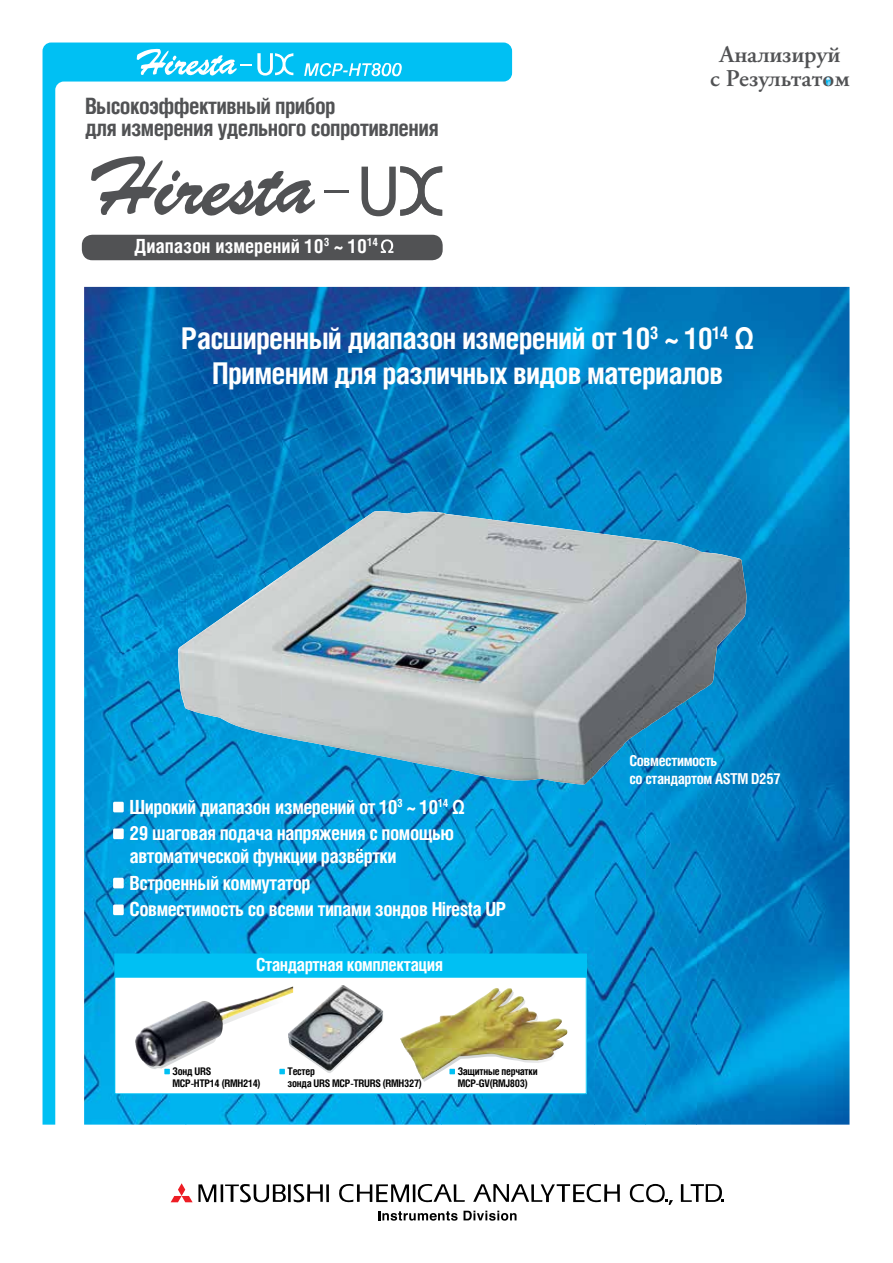
<style>
.page{position:relative;width:893px;height:1263px;background:#fff}
.page>*{position:absolute;margin:0;border:0;box-sizing:border-box;transform-origin:0 0}
.t1{font:700 30px/34.5px "Helios Cond";letter-spacing:-.025em;color:#fff;text-align:center}
.t2{font:700 24px/24px "APC Garamond C";color:#515254;text-align:center}
.t3{font:700 22.5px/22.5px "Helios Cond";letter-spacing:-.025em;color:#515254}
.t4{font:700 19.5px/26.7px "Helios Cond";letter-spacing:-.025em;color:#fff}
.t5{font:700 19.5px "Helios Cond";color:#fff}
.t6{font:700 18px "Helios Cond";letter-spacing:-.025em;color:#fff}
.t7{font:700 15px/18px "Helios Cond";letter-spacing:-.025em;color:#fff}
.t8{font:700 10.5px/12px "Helios Cond";letter-spacing:-.025em;color:#000}
.s1{font-family:"Arial Narrow"}
</style>
<div class="page">
<svg style="left:43px;top:43px;width:469px;height:1081px"></svg>
<img style="left:84px;top:287px;width:765px;height:261px">
<img style="left:84px;top:548px;width:197px;height:105px">
<div style="left:746px;top:548px;width:103px;height:52px;background:#0076b9"></div>
<img style="left:697px;top:600px;width:152px;height:524px">
<img style="left:84px;top:653px;width:102px;height:471px">
<img style="left:646px;top:729px;width:51px;height:395px">
<img style="left:186px;top:723px;width:255px;height:401px">
<img style="left:595px;top:729px;width:51px;height:395px">
<img style="left:441px;top:785px;width:154px;height:339px">
<svg style="left:91px;top:155px;width:224px;height:61px"></svg>
<svg style="left:361px;top:166px;width:81px;height:50px"></svg>
<hr style="left:324px;top:190px;width:25px;height:3px;background:#515254">
<svg style="left:304px;top:63px;width:98px;height:13px"></svg>
<svg style="left:137px;top:49px;width:156px;height:27px"></svg>
<svg style="left:378px;top:1211px;width:80px;height:10px"></svg>
<svg style="left:464px;top:1211px;width:52px;height:10px"></svg>
<svg style="left:681px;top:1184px;width:43px;height:18px"></svg>
<svg style="left:630px;top:1184px;width:43px;height:21px"></svg>
<hr style="left:288px;top:1184px;width:3px;height:18px;background:#000">
<hr style="left:326px;top:1184px;width:3px;height:18px;background:#000">
<svg style="left:339px;top:1184px;width:126px;height:18px"></svg>
<svg style="left:293px;top:1184px;width:30px;height:19px"></svg>
<svg style="left:171px;top:1183px;width:115px;height:20px"></svg>
<svg style="left:473px;top:1184px;width:147px;height:18px"></svg>
<div style="left:115px;top:977px;width:471px;height:117px;background:#fff"></div>
<div style="left:115px;top:954px;width:471px;height:23px;background:#00c0f3"></div>
<img style="left:135px;top:988px;width:153px;height:79px">
<img style="left:400px;top:988px;width:167px;height:60px">
<img style="left:288px;top:985px;width:95px;height:86px">
<img style="left:405px;top:1048px;width:154px;height:31px">
<img style="left:281px;top:511px;width:363px;height:274px">
<img style="left:643px;top:539px;width:103px;height:190px">
<img style="left:229px;top:576px;width:53px;height:161px">
<img style="left:178px;top:612px;width:52px;height:111px">
<div style="left:82px;top:235px;width:361px;height:25px;background:#515254;border-radius:10px"></div>
<svg style="left:381px;top:239px;width:12px;height:14px"></svg>
<svg style="left:826px;top:77px;width:5px;height:9px"></svg>
<div style="left:113px;top:802px;width:11px;height:10px;background:#fff"></div>
<div style="left:113px;top:828px;width:11px;height:11px;background:#fff"></div>
<div style="left:113px;top:878px;width:11px;height:10px;background:#fff"></div>
<div style="left:113px;top:904px;width:11px;height:11px;background:#fff"></div>
<svg style="left:164px;top:1069px;width:6px;height:5px"></svg>
<svg style="left:279px;top:1069px;width:6px;height:5px"></svg>
<svg style="left:449px;top:1069px;width:6px;height:5px"></svg>
<p class="t3" style="left:85px;top:94px;width:355px">Высокоэффективный прибор<br>для измерения удельного сопротивления</p>
<p class="t5" style="left:134px;top:234px;width:245px">Диапазон измерений 10<sup>3</sup> ~ 10<sup>14</sup></p>
<p class="t2" style="left:710px;top:42px;width:141px">Анализируй<br>с Результатом</p>
<h1 class="t1" style="left:181px;top:321px;width:574px">Расширенный диапазон измерений от 10<sup>3</sup> ~ 10<sup>14</sup> <span class="s1">Ω<br></span>Применим для различных видов материалов</h1>
<p class="t4" style="left:130px;top:793px;width:337px">Широкий диапазон измерений от 10<sup>3</sup> ~ 10<sup>14</sup> <span class="s1">Ω<br></span>29 шаговая подача напряжения с помощью</p>
<p class="t4" style="left:130px;top:842px;width:378px">автоматической функции развёртки<br>Встроенный коммутатор<br>Совместимость со всеми типами зондов Hiresta UP</p>
<p class="t6" style="left:256px;top:953px;width:188px">Стандартная комплектация</p>
<p class="t8" style="left:173px;top:1065px;width:90px">Зонд URS<br>MCP-HTP14 (RMH214)</p>
<p class="t8" style="left:288px;top:1065px;width:136px">Тестер<br>зонда URS MCP-TRURS (RMH327)</p>
<p class="t8" style="left:458px;top:1065px;width:81px">Защитные перчатки<br>MCP-GV(RMJ803)</p>
<p class="t7" style="left:629px;top:751px;width:153px">Совместимость<br>со стандартом ASTM D257</p>
</div>
